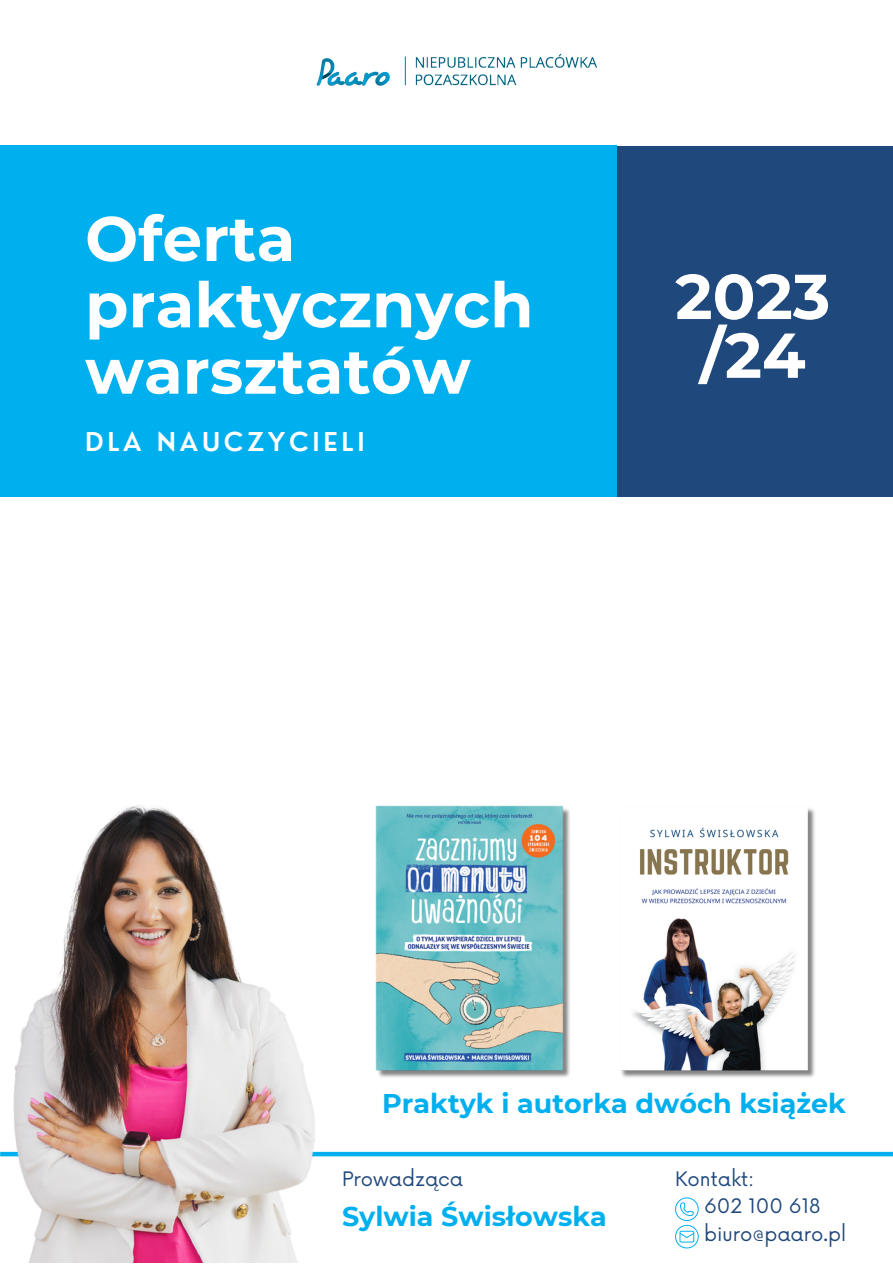
<style>
.page{position:relative;width:893px;height:1264px;background:#fff}
.page>*{position:absolute;margin:0;border:0;box-sizing:border-box;transform-origin:0 0}
.t1{font:700 63.15px "Montserrat";color:#fff}
.t2{font:700 62.85px/66.3px "Montserrat";color:#fff}
.t3{font:700 27px "Montserrat";color:#00afee}
.t4{font:600 25.35px "Nourd";letter-spacing:.15em;color:#fff}
.t5{font:19.5px "Now";color:#1f487c}
</style>
<div class="page">
<div style="left:615px;top:146px;width:277px;height:350px;background:#1f487c"></div>
<div style="left:0;top:146px;width:617px;height:350px;background:#00afee"></div>
<div style="left:0;top:1151px;width:892px;height:5px;background:#00afee"></div>
<img style="left:0;top:805px;width:341px;height:457px">
<img style="left:316px;top:53px;width:282px;height:33px">
<svg style="left:675px;top:1197px;width:23px;height:51px"></svg>
<img style="left:620px;top:808px;width:195px;height:270px">
<img style="left:375px;top:805px;width:195px;height:273px">
<p class="t2" style="left:85px;top:205px;width:450px">Oferta praktycznych warsztatów</p>
<p class="t4" style="left:85px;top:425px;width:281px">DLA NAUCZYCIELI</p>
<p class="t1" style="left:675px;top:258px;width:156px">2023</p>
<p class="t1" style="left:700px;top:317px;width:107px">/24</p>
<p class="t3" style="left:382px;top:1087px;width:465px">Praktyk i autorka dwóch książek</p>
<p class="t5" style="left:342px;top:1168px;width:122px">Prowadząca</p>
<p class="t3" style="left:342px;top:1199px;width:266px">Sylwia Świsłowska</p>
<p class="t5" style="left:675px;top:1168px;width:81px">Kontakt:</p>
<p class="t5" style="left:704px;top:1195px;width:118px">602 100 618</p>
<p class="t5" style="left:704px;top:1222px;width:144px">biuro@paaro.pl</p>
</div>
